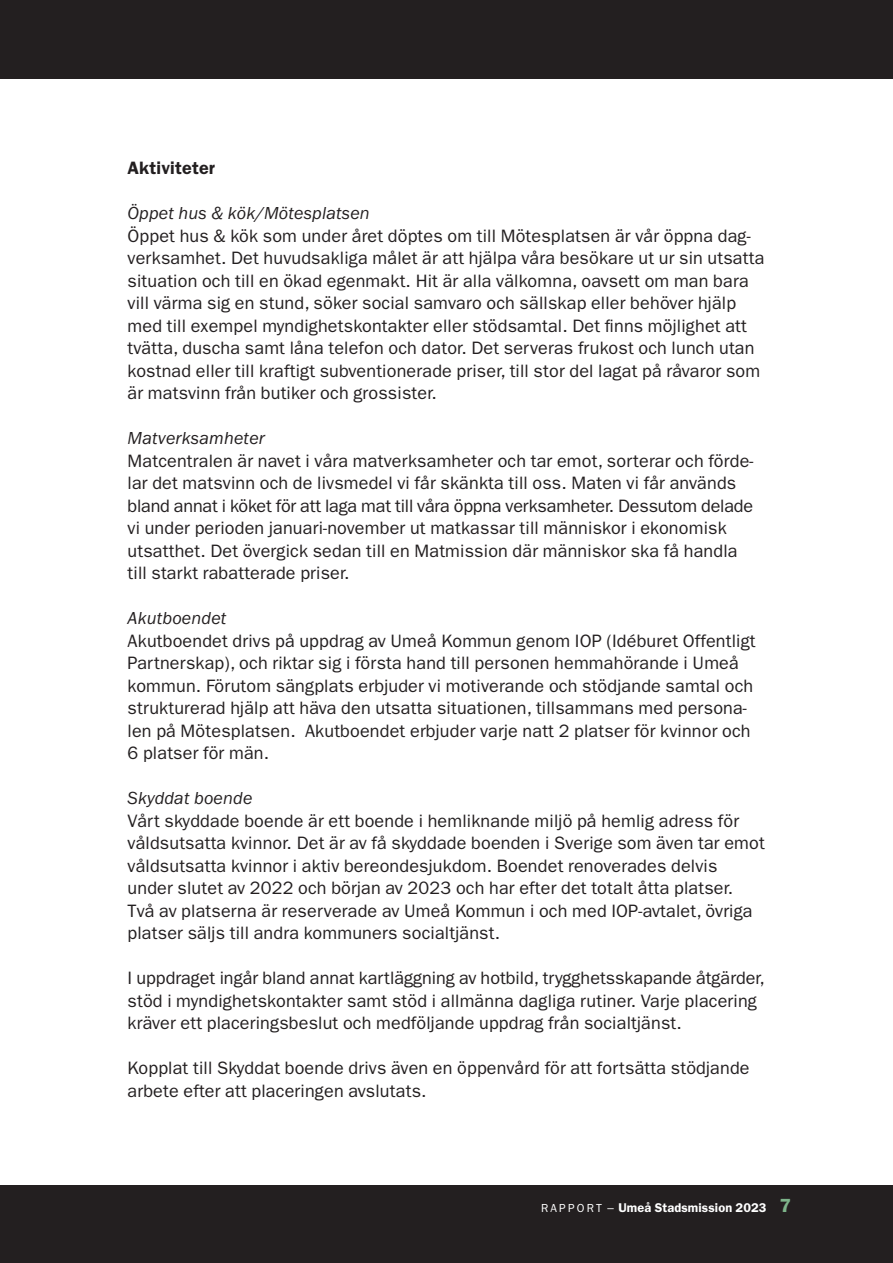
<style>
.page{position:relative;width:893px;height:1263px;background:#fff}
.page>*{position:absolute;margin:0;border:0;box-sizing:border-box;transform-origin:0 0}
.t1{font:18px/22.5px "ITC Franklin Gothic Std";letter-spacing:.01em;color:#231f20}
.t2{font:italic 18px "ITC Franklin Gothic Std";letter-spacing:.01em;color:#231f20}
.t3{font:600 18px "ITC Franklin Gothic Std";letter-spacing:.01em;color:#231f20}
.t4{font:600 12.75px "ITC Franklin Gothic Std";letter-spacing:.01em;color:#fff}
.s1{font-weight:400;font-size:11.7px}
.s2{font-weight:400}
.s3{font-size:19.05px;color:#7db48a}
</style>
<div class="page">
<div style="left:0;top:1186px;width:893px;height:77px;background:#231f20"></div>
<div style="left:0;top:0;width:893px;height:78px;background:#231f20"></div>
<p class="t3" style="left:128px;top:157px;width:89px">Aktiviteter</p>
<p class="t2" style="left:128px;top:203px;width:244px">Öppet hus &amp; kök/Mötesplatsen</p>
<p class="t1" style="left:128px;top:224px;width:638px">Öppet hus &amp; kök som under året döptes om till Mötesplatsen är vår öppna dag&shy;verksamhet. Det huvudsakliga målet är att hjälpa våra besökare ut ur sin utsatta situation och till en ökad egenmakt. Hit är alla välkomna, oavsett om man bara vill värma sig en stund, söker social samvaro och sällskap eller behöver hjälp med till exempel myndighetskontakter eller stödsamtal. Det finns möjlighet att tvätta, duscha samt låna telefon och dator. Det serveras frukost och lunch utan kostnad eller till kraftigt subventionerade priser, till stor del lagat på råvaror som är matsvinn från butiker och grossister.</p>
<p class="t2" style="left:128px;top:428px;width:139px">Matverksamheter</p>
<p class="t1" style="left:128px;top:449px;width:627px">Matcentralen är navet i våra matverksamheter och tar emot, sorterar och förde&shy;lar det matsvinn och de livsmedel vi får skänkta till oss. Maten vi får används bland annat i köket för att laga mat till våra öppna verksamheter. Dessutom delade vi under perioden januari-november ut matkassar till människor i ekonomisk utsatthet. Det övergick sedan till en Matmission där människor ska få handla till starkt rabatterade priser.</p>
<p class="t2" style="left:128px;top:608px;width:100px">Akutboendet</p>
<p class="t1" style="left:128px;top:629px;width:630px">Akutboendet drivs på uppdrag av Umeå Kommun genom IOP (Idéburet Offentligt Partnerskap), och riktar sig i första hand till personen hemmahörande i Umeå kommun. Förutom sängplats erbjuder vi motiverande och stödjande samtal och strukturerad hjälp att häva den utsatta situationen, tillsammans med persona&shy;len på Mötesplatsen. Akutboendet erbjuder varje natt 2 platser för kvinnor och 6 platser för män.</p>
<p class="t2" style="left:128px;top:788px;width:126px">Skyddat boende</p>
<p class="t1" style="left:128px;top:809px;width:639px">Vårt skyddade boende är ett boende i hemliknande miljö på hemlig adress för våldsutsatta kvinnor. Det är av få skyddade boenden i Sverige som även tar emot våldsutsatta kvinnor i aktiv bereondesjukdom. Boendet renoverades delvis under slutet av 2022 och början av 2023 och har efter det totalt åtta platser.<br>Två av platserna är reserverade av Umeå Kommun i och med IOP-avtalet, övriga platser säljs till andra kommuners socialtjänst.</p>
<p class="t1" style="left:128px;top:967px;width:639px">I uppdraget ingår bland annat kartläggning av hotbild, trygghetsskapande åtgärder, stöd i myndighetskontakter samt stöd i allmänna dagliga rutiner. Varje placering kräver ett placeringsbeslut och medföljande uppdrag från socialtjänst.</p>
<p class="t1" style="left:128px;top:1057px;width:624px">Kopplat till Skyddat boende drivs även en öppenvård för att fortsätta stödjande arbete efter att placeringen avslutats.</p>
<p class="t4" style="left:541px;top:1200px;width:251px"><span class="s1">R A P P O R T</span> <span class="s2">–</span> Umeå Stadsmission 2023 <span class="s3">7</span></p>
</div>
